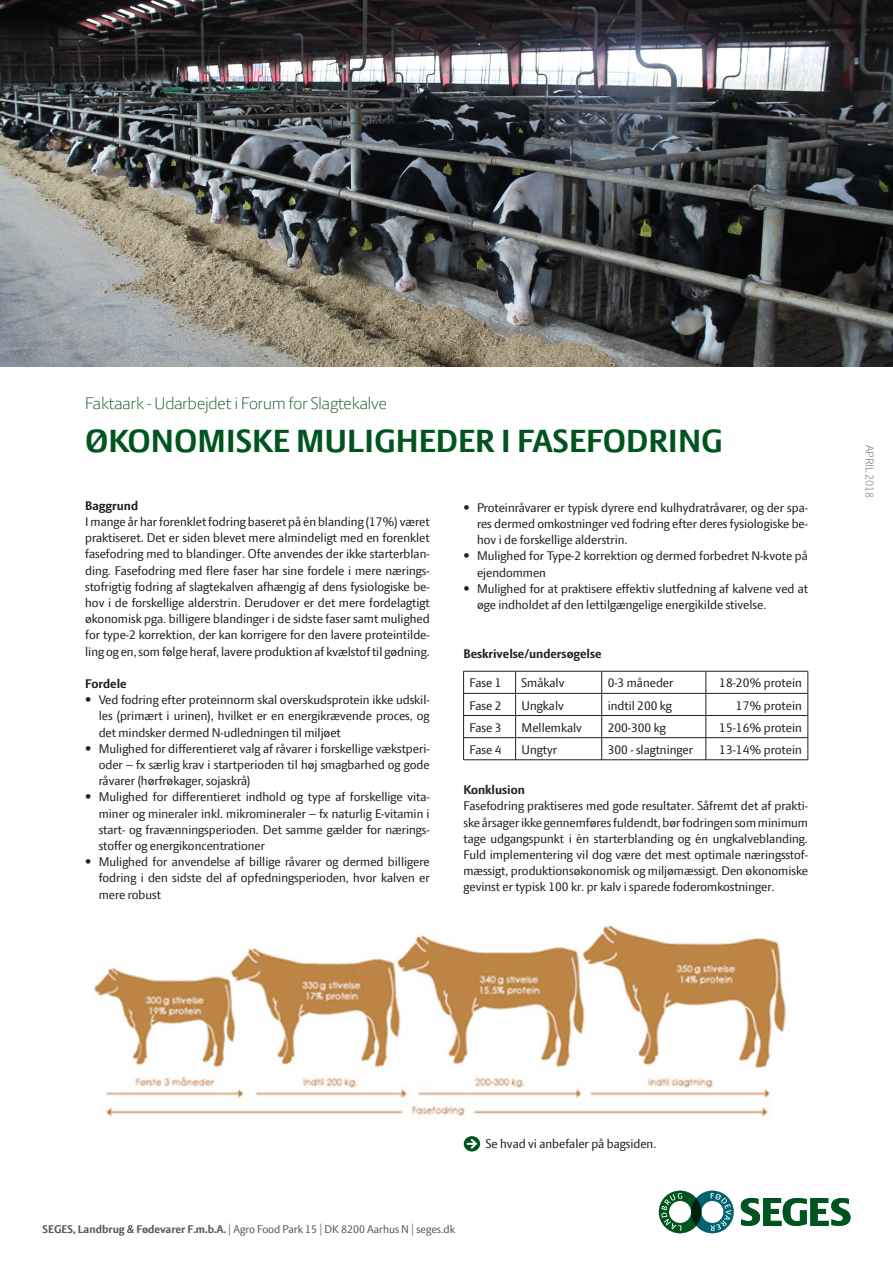
<style>
.page{position:relative;width:893px;height:1263px;background:#fff}
.page>*{position:absolute;margin:0;border:0;box-sizing:border-box;transform-origin:0 0}
.t1{font:700 34.5px "LF Press Sans";color:#00541f}
.t2{font:300 18px "LF Press Sans";color:#00541f}
.brødtekst{font:13.5px/16.2px "LF Press Sans";color:#231f20;text-align:justify}
.Overskrift_1{font:700 13.5px "LF Press Sans";color:#231f20}
.t3{font:12px "LF Press Sans";color:#57585a}
.t4{font:300 12px "LF Press Sans";color:#57585a}
.s1{font-weight:700}
</style>
<div class="page">
<img style="left:93px;top:925px;width:693px;height:192px">
<img style="left:0;top:0;width:893px;height:366px">
<svg style="left:659px;top:1191px;width:75px;height:42px"></svg>
<svg style="left:741px;top:1198px;width:109px;height:28px"></svg>
<svg style="left:464px;top:1136px;width:16px;height:15px"></svg>
<hr style="left:463px;top:671px;width:53px;height:1px;background:#231f20">
<hr style="left:516px;top:671px;width:86px;height:1px;background:#231f20">
<hr style="left:602px;top:671px;width:104px;height:1px;background:#231f20">
<hr style="left:706px;top:671px;width:102px;height:1px;background:#231f20">
<hr style="left:463px;top:693px;width:53px;height:1px;background:#231f20">
<hr style="left:516px;top:693px;width:86px;height:1px;background:#231f20">
<hr style="left:602px;top:693px;width:104px;height:1px;background:#231f20">
<hr style="left:706px;top:693px;width:102px;height:1px;background:#231f20">
<hr style="left:463px;top:715px;width:53px;height:1px;background:#231f20">
<hr style="left:516px;top:715px;width:86px;height:1px;background:#231f20">
<hr style="left:602px;top:715px;width:104px;height:1px;background:#231f20">
<hr style="left:706px;top:715px;width:102px;height:1px;background:#231f20">
<hr style="left:463px;top:737px;width:53px;height:1px;background:#231f20">
<svg style="left:463px;top:671px;width:1px;height:88px"></svg>
<hr style="left:516px;top:737px;width:86px;height:1px;background:#231f20">
<svg style="left:515px;top:671px;width:1px;height:88px"></svg>
<hr style="left:602px;top:737px;width:104px;height:1px;background:#231f20">
<svg style="left:601px;top:671px;width:1px;height:88px"></svg>
<hr style="left:706px;top:737px;width:102px;height:1px;background:#231f20">
<svg style="left:706px;top:671px;width:1px;height:88px"></svg>
<svg style="left:808px;top:671px;width:1px;height:89px"></svg>
<hr style="left:463px;top:759px;width:53px;height:1px;background:#231f20">
<hr style="left:516px;top:759px;width:86px;height:1px;background:#231f20">
<hr style="left:602px;top:759px;width:104px;height:1px;background:#231f20">
<hr style="left:706px;top:759px;width:102px;height:1px;background:#231f20">
<p class="t2" style="left:85px;top:393px;width:304px">Faktaark - Udarbejdet i Forum for Slagtekalve</p>
<p class="t1" style="left:85px;top:421px;width:639px">ØKONOMISKE MULIGHEDER I FASEFODRING</p>
<p class="Overskrift_1" style="left:85px;top:498px;width:54px">Baggrund</p>
<p class="brødtekst" style="left:85px;top:513px;width:346px">I mange år har forenklet fodring baseret på én blanding (17%) været praktiseret. Det er siden blevet mere almindeligt med en forenklet fasefodring med to blandinger. Ofte anvendes der ikke starterblan&shy;ding. Fasefodring med flere faser har sine fordele i mere nærings&shy;stofrigtig fodring af slagtekalven afhængig af dens fysiologiske be&shy;hov i de forskellige alderstrin. Derudover er det mere fordelagtigt økonomisk pga. billigere blandinger i de sidste faser samt mulighed for type-2 korrektion, der kan korrigere for den lavere proteintilde&shy;ling og en, som følge heraf, lavere produktion af kvælstof til gødning.</p>
<p class="Overskrift_1" style="left:85px;top:676px;width:43px">Fordele</p>
<p class="brødtekst" style="left:99px;top:691px;width:332px;text-indent:-13px">• Ved fodring efter proteinnorm skal overskudsprotein ikke udskil&shy;les (primært i urinen), hvilket er en energikrævende proces, og det mindsker dermed N-udledningen til miljøet</p>
<p class="brødtekst" style="left:99px;top:740px;width:332px;text-indent:-13px">• Mulighed for differentieret valg af råvarer i forskellige vækstperi&shy;oder – fx særlig krav i startperioden til høj smagbarhed og gode råvarer (hørfrøkager, sojaskrå)</p>
<p class="brødtekst" style="left:99px;top:789px;width:332px;text-indent:-13px">• Mulighed for differentieret indhold og type af forskellige vita&shy;miner og mineraler inkl. mikromineraler – fx naturlig E-vitamin i start- og fravænningsperioden. Det samme gælder for nærings&shy;stoffer og energikoncentrationer</p>
<p class="brødtekst" style="left:99px;top:853px;width:332px;text-indent:-13px">• Mulighed for anvendelse af billige råvarer og dermed billigere fodring i den sidste del af opfedningsperioden, hvor kalven er mere robust</p>
<p class="brødtekst" style="left:477px;top:499px;width:332px;text-indent:-13px">• Proteinråvarer er typisk dyrere end kulhydratråvarer, og der spa&shy;res dermed omkostninger ved fodring efter deres fysiologiske be&shy;hov i de forskellige alderstrin.</p>
<p class="brødtekst" style="left:477px;top:548px;width:332px;text-indent:-13px">• Mulighed for Type-2 korrektion og dermed forbedret N-kvote på ejendommen</p>
<p class="brødtekst" style="left:477px;top:580px;width:332px;text-indent:-13px">• Mulighed for at praktisere effektiv slutfedning af kalvene ved at øge indholdet af den lettilgængelige energikilde stivelse.</p>
<p class="Overskrift_1" style="left:463px;top:646px;width:140px">Beskrivelse/undersøgelse</p>
<p class="brødtekst" style="left:470px;top:675px;width:34px">Fase 1</p>
<p class="brødtekst" style="left:522px;top:675px;width:44px">Småkalv</p>
<p class="brødtekst" style="left:608px;top:675px;width:67px">0-3 måneder</p>
<p class="brødtekst" style="left:719px;top:675px;width:84px">18-20% protein</p>
<p class="brødtekst" style="left:470px;top:697px;width:34px">Fase 2</p>
<p class="brødtekst" style="left:522px;top:697px;width:44px">Ungkalv</p>
<p class="brødtekst" style="left:608px;top:697px;width:66px">indtil 200 kg</p>
<p class="brødtekst" style="left:736px;top:697px;width:67px">17% protein</p>
<p class="brødtekst" style="left:470px;top:719px;width:34px">Fase 3</p>
<p class="brødtekst" style="left:522px;top:719px;width:62px">Mellemkalv</p>
<p class="brødtekst" style="left:608px;top:719px;width:60px">200-300 kg</p>
<p class="brødtekst" style="left:719px;top:719px;width:84px">15-16% protein</p>
<p class="brødtekst" style="left:470px;top:741px;width:34px">Fase 4</p>
<p class="brødtekst" style="left:522px;top:741px;width:37px">Ungtyr</p>
<p class="brødtekst" style="left:608px;top:741px;width:87px">300 - slagtninger</p>
<p class="brødtekst" style="left:719px;top:741px;width:84px">13-14% protein</p>
<p class="Overskrift_1" style="left:463px;top:782px;width:63px">Konklusion</p>
<p class="brødtekst" style="left:463px;top:798px;width:346px">Fasefodring praktiseres med gode resultater. Såfremt det af prakti&shy;ske årsager ikke gennemføres fuldendt, bør fodringen som minimum tage udgangspunkt i én starterblanding og én ungkalveblanding.<br>Fuld implementering vil dog være det mest optimale næringsstof&shy;mæssigt, produktionsøkonomisk og miljømæssigt. Den økonomiske gevinst er typisk 100 kr. pr kalv i sparede foderomkostninger.</p>
<p class="t4" style="left:876px;top:445px;width:55px;rotate:90deg">APRIL 2018</p>
<p class="t3" style="left:43px;top:1222px;width:414px"><span class="s1">SEGES, Landbrug &amp; Fødevarer F.m.b.A.</span> | Agro Food Park 15 | DK 8200 Aarhus N | seges.dk</p>
<p class="brødtekst" style="left:486px;top:1135px;width:172px">Se hvad vi anbefaler på bagsiden.</p>
</div>
